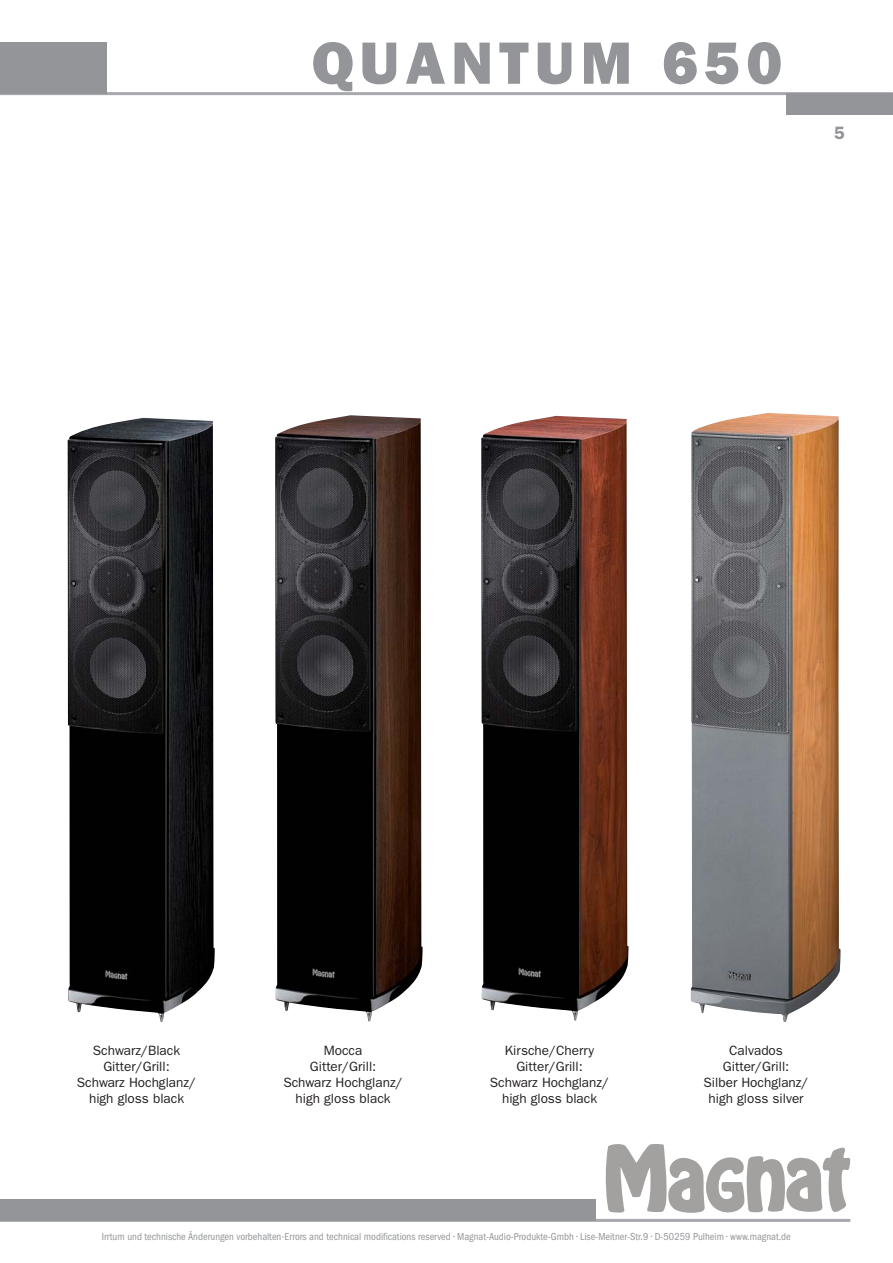
<style>
.page{position:relative;width:893px;height:1263px;background:#fff}
.page>*{position:absolute;margin:0;border:0;box-sizing:border-box;transform-origin:0 0}
.t1{font:60px "ITC Franklin Gothic Std Hvy";letter-spacing:.1em;color:#939598}
.t2{font:600 18px "ITC Franklin Gothic Std";color:#939598}
.t3{font:13.5px/16.2px "ITC Franklin Gothic Std";color:#231f20;text-align:center}
.t4{font:condensed 10.5px "ITC Franklin Gothic Std";color:#939598}
.s1{font-stretch:normal}
</style>
<div class="page">
<hr style="left:0;top:92px;width:893px;height:3px;background:#a7a9ac">
<svg style="left:605px;top:1144px;width:245px;height:69px"></svg>
<div style="left:0;top:43px;width:106px;height:51px;background:#939598"></div>
<div style="left:786px;top:94px;width:107px;height:21px;background:#939598"></div>
<hr style="left:0;top:1219px;width:850px;height:3px;background:#a7a9ac">
<div style="left:0;top:1199px;width:595px;height:21px;background:#939598"></div>
<img style="left:691px;top:413px;width:149px;height:609px">
<img style="left:68px;top:418px;width:147px;height:604px">
<img style="left:275px;top:415px;width:148px;height:606px">
<img style="left:481px;top:416px;width:148px;height:605px">
<h1 class="t1" style="left:312px;top:28px;width:472px">QUANTUM 650</h1>
<h2 class="t2" style="left:834px;top:123px;width:12px">5</h2>
<p class="t3" style="left:77px;top:1043px;width:121px">Schwarz/Black<br>Gitter/Grill:<br>Schwarz Hochglanz/ high gloss black</p>
<p class="t3" style="left:283px;top:1043px;width:121px">Mocca<br>Gitter/Grill:<br>Schwarz Hochglanz/ high gloss black</p>
<p class="t3" style="left:490px;top:1043px;width:121px">Kirsche/Cherry<br>Gitter/Grill:<br>Schwarz Hochglanz/ high gloss black</p>
<p class="t3" style="left:703px;top:1043px;width:107px">Calvados<br>Gitter/Grill:<br>Silber Hochglanz/ high gloss silver</p>
<p class="t4" style="left:102px;top:1233px;width:690px">Irrtum und technische Änderungen vorbehalten<span class="s1">·</span>Errors and technical modifications reserved • Magnat-Audio-Produkte-Gmbh • Lise-Meitner-Str.9 • D-50259 Pulheim • www.magnat.de</p>
</div>
